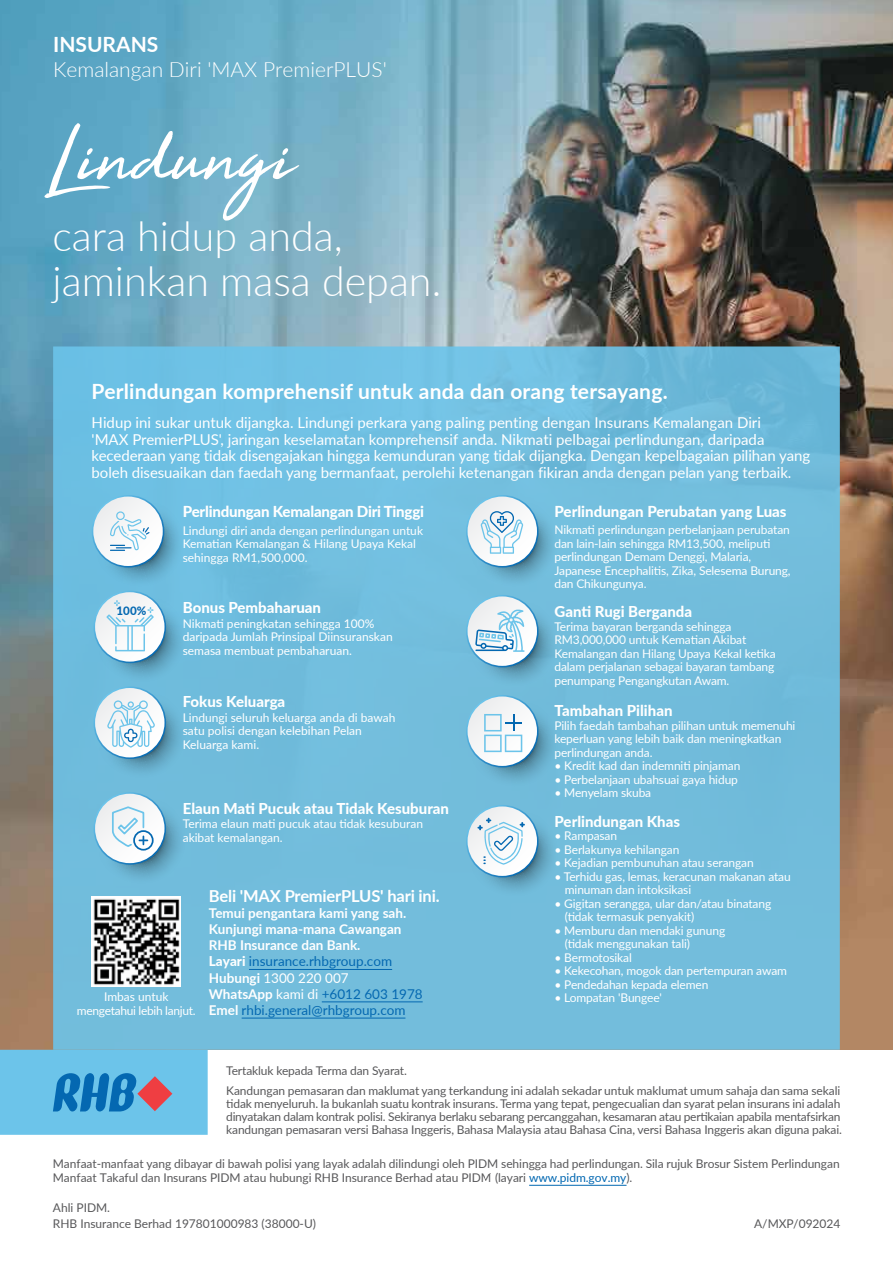
<style>
.page{position:relative;width:893px;height:1263px;background:#fff}
.page>*{position:absolute;margin:0;border:0;box-sizing:border-box;transform-origin:0 0}
.t1{font:90px "High Tide";color:#fff}
.t2{font:300 41.25px/45px "Lato";color:#fff}
.t3{font:700 21px "Lato";letter-spacing:.01em;color:#fff}
.t4{font:300 21px "Lato";color:#fff}
.t5{font:700 16.5px "Lato";letter-spacing:-.01em;color:#fff}
.t6{font:800 15.15px "Lato";letter-spacing:-.015em;color:#fff}
.t7{font:15px/16.5px "Lato";letter-spacing:-.005em;color:#fff}
.t8{font:800 15px "Lato";color:#fff}
.t9{font:700 13.5px/16.2px "Lato";color:#fff}
.t10{font:12px/13.5px "Lato";letter-spacing:-.01em;color:#fff}
.t11{font:12px/12.8px "Lato";letter-spacing:-.01em;color:#58585a}
.t12{font:800 11.55px "Lato";color:#0468b1}
.s1{font-weight:800}
.s2{font-weight:400;color:#0468b1}
.s3{font-weight:400}
.s4{color:#0067b1}
</style>
<div class="page">
<img style="left:0;top:0;width:893px;height:1050px">
<div style="left:53px;top:346px;width:787px;height:704px;background:#72bddc"></div>
<div style="left:0;top:1050px;width:208px;height:85px;background:#6cc4ea"></div>
<svg style="left:53px;top:1073px;width:119px;height:38px"></svg>
<img style="left:92px;top:897px;width:89px;height:89px">
<hr style="left:529px;top:1185px;width:97px;height:1px;background:#0067b1">
<hr style="left:249px;top:969px;width:143px;height:1px;background:#0468b1">
<hr style="left:322px;top:1001px;width:101px;height:1px;background:#0468b1">
<hr style="left:242px;top:1018px;width:163px;height:1px;background:#0468b1">
<div style="left:485px;top:1174px;width:98px;height:13px;background:#fff"></div>
<svg style="left:466px;top:495px;width:84px;height:85px"></svg>
<svg style="left:466px;top:595px;width:86px;height:85px"></svg>
<svg style="left:93px;top:792px;width:86px;height:85px"></svg>
<svg style="left:92px;top:495px;width:87px;height:277px"></svg>
<svg style="left:466px;top:695px;width:86px;height:86px"></svg>
<svg style="left:466px;top:805px;width:86px;height:85px"></svg>
<h3 class="t3" style="left:53px;top:29px;width:107px">INSURANS</h3>
<h3 class="t4" style="left:53px;top:55px;width:335px">Kemalangan Diri 'MAX PremierPLUS'</h3>
<h1 class="t1" style="left:55px;top:95px;width:238px">Lindungi</h1>
<h2 class="t2" style="left:53px;top:213px;width:390px">cara hidup anda, jaminkan masa depan.</h2>
<h3 class="t3" style="left:92px;top:376px;width:577px">Perlindungan komprehensif untuk anda dan orang tersayang.</h3>
<p class="t7" style="left:92px;top:414px;width:720px">Hidup ini sukar untuk dijangka. Lindungi perkara yang paling penting dengan Insurans Kemalangan Diri<br>'MAX PremierPLUS', jaringan keselamatan komprehensif anda. Nikmati pelbagai perlindungan, daripada kecederaan yang tidak disengajakan hingga kemunduran yang tidak dijangka. Dengan kepelbagaian pilihan yang boleh disesuaikan dan faedah yang bermanfaat, perolehi ketenangan fikiran anda dengan pelan yang terbaik.</p>
<p class="t6" style="left:183px;top:501px;width:243px">Perlindungan Kemalangan Diri Tinggi</p>
<p class="t12" style="left:117px;top:603px;width:31px">100%</p>
<p class="t10" style="left:183px;top:523px;width:242px">Lindungi diri anda dengan perlindungan untuk<br>Kematian Kemalangan &amp; Hilang Upaya Kekal sehingga RM1,500,000.</p>
<p class="t8" style="left:183px;top:596px;width:140px">Bonus Pembaharuan</p>
<p class="t10" style="left:183px;top:616px;width:211px">Nikmati peningkatan sehingga 100% daripada Jumlah Prinsipal Diinsuranskan semasa membuat pembaharuan.</p>
<p class="t8" style="left:183px;top:691px;width:104px">Fokus Keluarga</p>
<p class="t10" style="left:183px;top:710px;width:214px">Lindungi seluruh keluarga anda di bawah satu polisi dengan kelebihan Pelan<br>Keluarga kami.</p>
<p class="t8" style="left:183px;top:797px;width:268px">Elaun Mati Pucuk atau Tidak Kesuburan</p>
<p class="t10" style="left:183px;top:817px;width:242px">Terima elaun mati pucuk atau tidak kesuburan akibat kemalangan.</p>
<p class="t10" style="left:77px;top:988px;width:120px;line-height:14.4px;text-align:center">Imbas untuk mengetahui lebih lanjut.</p>
<h3 class="t5" style="left:209px;top:883px;width:232px">Beli 'MAX PremierPLUS' hari ini.</h3>
<p class="t9" style="left:209px;top:904px;width:215px">Temui pengantara kami yang sah.<br>Kunjungi mana-mana Cawangan<br>RHB Insurance dan Bank.<br><span class="s1">Layari</span> <span class="s2">insurance.rhbgroup.com<br></span>Hubungi <span class="s3">1300 220 007<br></span>WhatsApp <span class="s3">kami di</span> <span class="s2">+6012 603 1978<br></span>Emel <span class="s2">rhbi.general@rhbgroup.com</span></p>
<p class="t6" style="left:554px;top:501px;width:234px">Perlindungan Perubatan yang Luas</p>
<p class="t10" style="left:554px;top:522px;width:238px">Nikmati perlindungan perbelanjaan perubatan dan lain-lain sehingga RM13,500, meliputi perlindungan Demam Denggi, Malaria, Japanese Encephalitis, Zika, Selesema Burung, dan Chikungunya.</p>
<p class="t8" style="left:555px;top:600px;width:139px">Ganti Rugi Berganda</p>
<p class="t10" style="left:554px;top:619px;width:223px">Terima bayaran berganda sehingga RM3,000,000 untuk Kematian Akibat Kemalangan dan Hilang Upaya Kekal ketika dalam perjalanan sebagai bayaran tambang penumpang Pengangkutan Awam.</p>
<p class="t8" style="left:555px;top:699px;width:119px">Tambahan Pilihan</p>
<p class="t10" style="left:554px;top:718px;width:243px">Pilih faedah tambahan pilihan untuk memenuhi keperluan yang lebih baik dan meningkatkan perlindungan anda.</p>
<p class="t10" style="left:554px;top:758px;width:187px">• Kredit kad dan indemniti pinjaman</p>
<p class="t10" style="left:554px;top:772px;width:185px">• Perbelanjaan ubahsuai gaya hidup</p>
<p class="t10" style="left:554px;top:785px;width:98px">• Menyelam skuba</p>
<p class="t8" style="left:555px;top:810px;width:127px">Perlindungan Khas</p>
<p class="t10" style="left:554px;top:829px;width:64px">• Rampasan</p>
<p class="t10" style="left:554px;top:842px;width:127px">• Berlakunya kehilangan</p>
<p class="t10" style="left:554px;top:856px;width:201px">• Kejadian pembunuhan atau serangan</p>
<p class="t10" style="left:565px;top:869px;width:227px;text-indent:-10px">• Terhidu gas, lemas, keracunan makanan atau minuman dan intoksikasi</p>
<p class="t10" style="left:565px;top:896px;width:208px;text-indent:-10px">• Gigitan serangga, ular dan/atau binatang (tidak termasuk penyakit)</p>
<p class="t10" style="left:565px;top:923px;width:162px;text-indent:-10px">• Memburu dan mendaki gunung (tidak menggunakan tali)</p>
<p class="t10" style="left:554px;top:950px;width:79px">• Bermotosikal</p>
<p class="t10" style="left:554px;top:964px;width:234px">• Kekecohan, mogok dan pertempuran awam</p>
<p class="t10" style="left:554px;top:977px;width:156px">• Pendedahan kepada elemen</p>
<p class="t10" style="left:554px;top:991px;width:109px">• Lompatan 'Bungee'</p>
<p class="t11" style="left:226px;top:1060px;width:616px;line-height:20.2px">Tertakluk kepada Terma dan Syarat.<br>Kandungan pemasaran dan maklumat yang terkandung ini adalah sekadar untuk maklumat umum sahaja dan sama sekali</p>
<p class="t11" style="left:226px;top:1097px;width:617px">tidak menyeluruh. Ia bukanlah suatu kontrak insurans. Terma yang tepat, pengecualian dan syarat pelan insurans ini adalah dinyatakan dalam kontrak polisi. Sekiranya berlaku sebarang percanggahan, kesamaran atau pertikaian apabila mentafsirkan kandungan pemasaran versi Bahasa Inggeris, Bahasa Malaysia atau Bahasa Cina, versi Bahasa Inggeris akan diguna pakai.</p>
<p class="t11" style="left:53px;top:1156px;width:788px;line-height:14.4px">Manfaat-manfaat yang dibayar di bawah polisi yang layak adalah dilindungi oleh PIDM sehingga had perlindungan. Sila rujuk Brosur Sistem Perlindungan<br>Manfaat Takaful dan Insurans PIDM atau hubungi RHB Insurance Berhad atau PIDM (layari <span class="s4">www.pidm.gov.my</span>).</p>
<p class="t11" style="left:53px;top:1217px;width:265px">RHB Insurance Berhad 197801000983 (38000-U)</p>
<p class="t11" style="left:53px;top:1201px;width:59px">Ahli PIDM.</p>
<p class="t11" style="left:754px;top:1217px;width:88px">A/MXP/092024</p>
</div>
